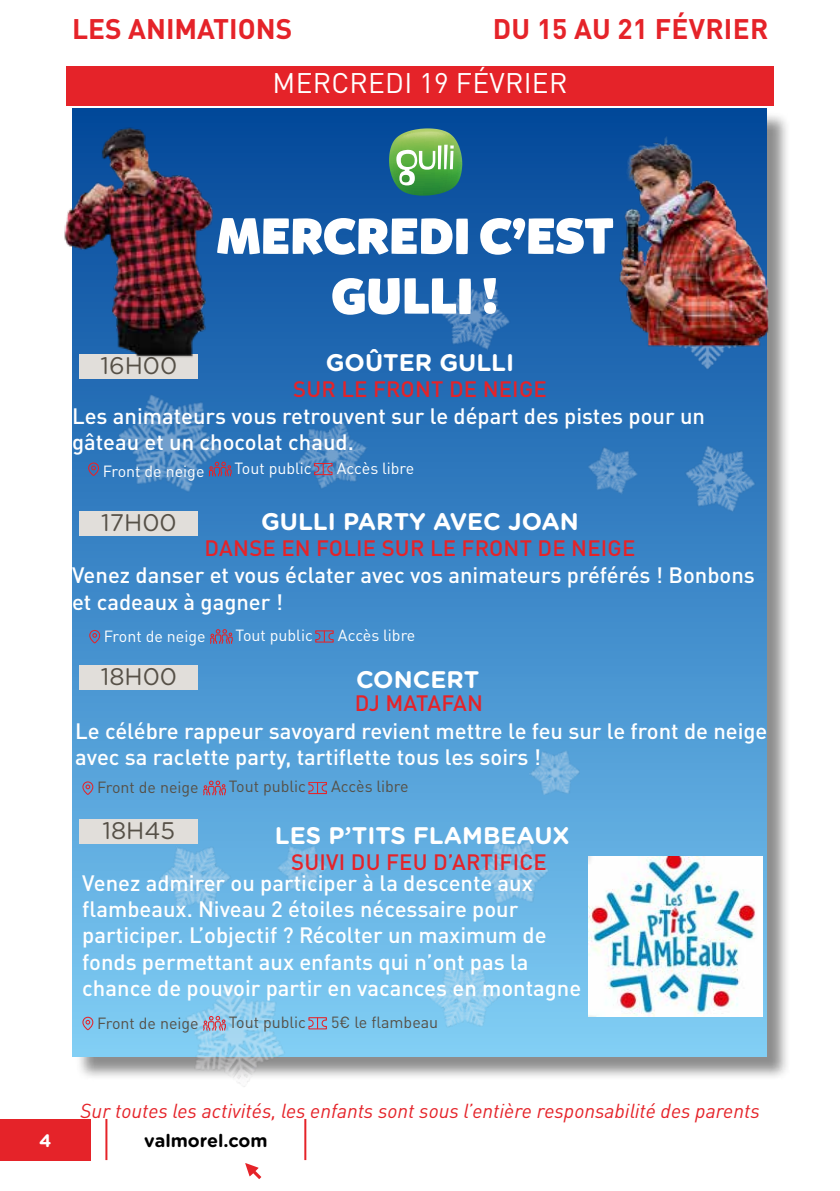
<style>
.page{position:relative;width:840px;height:1191px;background:#fff}
.page>*{position:absolute;margin:0;border:0;box-sizing:border-box;transform-origin:0 0}
.t1{font:900 50px/60px "Mikado";color:#fff;text-align:center}
.t2{font:700 28px "DIN Pro";color:#e52329}
.t3{font:28px "DIN Pro";letter-spacing:.01em;color:#fff}
.t4{font:700 24px "Gotham Rounded";color:#fff}
.t5{font:24px "Gotham Rounded";color:#565047}
.t6{font:500 22px/26.4px "DIN Pro";color:#fff}
.t7{font:500 22px "DIN Pro";letter-spacing:.01em;color:#e52329}
.t8{font:500 22px "DIN Pro";letter-spacing:-.03em;color:#e52329}
.t9{font:italic 20px "DIN Pro";color:#e52329}
.t10{font:700 18px "Gotham Rounded";color:#000}
.t11{font:700 18px "Gotham Rounded";color:#fff}
.t12{font:16px "DIN Pro";color:#565047}
.t13{font:16px "DIN Pro";color:#fff}
</style>
<div class="page">
<div style="left:0;top:1119px;width:91px;height:41px;background:#e52329"></div>
<hr style="left:105px;top:1119px;width:2px;height:41px;background:#e52329">
<hr style="left:304px;top:1119px;width:2px;height:41px;background:#e52329">
<svg style="left:245px;top:1163px;width:16px;height:16px"></svg>
<div style="left:66px;top:66px;width:707px;height:40px;background:#e52329"></div>
<div style="left:75px;top:111px;width:716px;height:970px;background:#000;opacity:.45"></div>
<div style="left:72px;top:108px;width:694px;height:948px;background:linear-gradient(to bottom,#004599,#7fcdf6)"></div>
<img style="left:653px;top:367px;width:108px;height:3px">
<img style="left:171px;top:972px;width:125px;height:115px">
<div style="left:601px;top:843px;width:137px;height:13px;background:#63afe2"></div>
<img style="left:108px;top:380px;width:123px;height:123px">
<img style="left:673px;top:431px;width:94px;height:94px">
<img style="left:143px;top:827px;width:100px;height:100px">
<img style="left:428px;top:269px;width:76px;height:94px">
<img style="left:412px;top:945px;width:100px;height:100px">
<img style="left:474px;top:834px;width:76px;height:76px">
<img style="left:288px;top:410px;width:87px;height:87px">
<img style="left:580px;top:437px;width:66px;height:66px">
<img style="left:265px;top:832px;width:71px;height:70px">
<img style="left:527px;top:746px;width:53px;height:54px">
<svg style="left:208px;top:461px;width:24px;height:15px"></svg>
<svg style="left:313px;top:463px;width:19px;height:12px"></svg>
<svg style="left:88px;top:462px;width:11px;height:14px"></svg>
<svg style="left:209px;top:629px;width:24px;height:15px"></svg>
<svg style="left:314px;top:630px;width:19px;height:12px"></svg>
<svg style="left:89px;top:629px;width:11px;height:14px"></svg>
<svg style="left:202px;top:780px;width:24px;height:15px"></svg>
<svg style="left:308px;top:782px;width:18px;height:12px"></svg>
<svg style="left:82px;top:781px;width:11px;height:14px"></svg>
<svg style="left:202px;top:1015px;width:24px;height:15px"></svg>
<svg style="left:308px;top:1017px;width:18px;height:12px"></svg>
<svg style="left:82px;top:1016px;width:11px;height:14px"></svg>
<div style="left:80px;top:355px;width:118px;height:24px;background:#e1deda"></div>
<div style="left:80px;top:511px;width:118px;height:24px;background:#e1deda"></div>
<div style="left:80px;top:666px;width:118px;height:24px;background:#e1deda"></div>
<div style="left:80px;top:820px;width:118px;height:24px;background:#e1deda"></div>
<svg style="left:389px;top:128px;width:73px;height:68px;background:#66a76f"></svg>
<img style="left:588px;top:856px;width:173px;height:160px">
<img style="left:504px;top:115px;width:287px;height:252px">
<img style="left:64px;top:108px;width:188px;height:257px">
<p class="t2" style="left:72px;top:6px;width:222px">LES ANIMATIONS</p>
<p class="t2" style="left:492px;top:6px;width:277px">DU 15 AU 21 FÉVRIER</p>
<p class="t3" style="left:272px;top:61px;width:296px">MERCREDI 19 FÉVRIER</p>
<p class="t5" style="left:100px;top:349px;width:78px">16H00</p>
<h1 class="t1" style="left:216px;top:207px;width:398px">MERCREDI C’EST<br>GULLI !</h1>
<p class="t4" style="left:325px;top:345px;width:190px">GOÛTER GULLI</p>
<p class="t7" style="left:293px;top:371px;width:255px">SUR LE FRONT DE NEIGE</p>
<p class="t6" style="left:72px;top:400px;width:634px">Les animateurs vous retrouvent sur le départ des pistes pour un gâteau et un chocolat chaud.</p>
<p class="t13" style="left:103px;top:458px;width:103px">Front de neige</p>
<p class="t13" style="left:234px;top:455px;width:79px">Tout public</p>
<p class="t13" style="left:336px;top:455px;width:79px">Accès libre</p>
<p class="t5" style="left:101px;top:506px;width:77px">17H00</p>
<p class="t4" style="left:261px;top:503px;width:319px">GULLI PARTY AVEC JOAN</p>
<p class="t7" style="left:204px;top:530px;width:432px">DANSE EN FOLIE SUR LE FRONT DE NEIGE</p>
<p class="t6" style="left:72px;top:560px;width:684px">Venez danser et vous éclater avec vos animateurs préférés ! Bonbons et cadeaux à gagner !</p>
<p class="t13" style="left:104px;top:623px;width:103px">Front de neige</p>
<p class="t13" style="left:235px;top:622px;width:79px">Tout public</p>
<p class="t13" style="left:338px;top:622px;width:79px">Accès libre</p>
<p class="t5" style="left:101px;top:660px;width:78px">18H00</p>
<p class="t4" style="left:356px;top:662px;width:125px">CONCERT</p>
<p class="t8" style="left:354px;top:685px;width:130px">DJ MATAFAN</p>
<p class="t6" style="left:75px;top:715px;width:693px">Le célébre rappeur savoyard revient mettre le feu sur le front de neige avec sa raclette party, tartiflette tous les soirs !</p>
<p class="t12" style="left:97px;top:775px;width:103px">Front de neige</p>
<p class="t12" style="left:228px;top:774px;width:79px">Tout public</p>
<p class="t12" style="left:331px;top:774px;width:79px">Accès libre</p>
<p class="t5" style="left:102px;top:814px;width:74px">18H45</p>
<p class="t4" style="left:275px;top:817px;width:296px">LES P’TITS FLAMBEAUX</p>
<p class="t7" style="left:291px;top:844px;width:257px">SUIVI DU FEU D’ARTIFICE</p>
<p class="t6" style="left:82px;top:867px;width:500px">Venez admirer ou participer à la descente aux flambeaux. Niveau 2 étoiles nécessaire pour participer. L’objectif ? Récolter un maximum de fonds permettant aux enfants qui n’ont pas la chance de pouvoir partir en vacances en montagne</p>
<p class="t12" style="left:97px;top:1010px;width:103px">Front de neige</p>
<p class="t12" style="left:228px;top:1009px;width:79px">Tout public</p>
<p class="t12" style="left:331px;top:1009px;width:109px">5€ le flambeau</p>
<p class="t9" style="left:80px;top:1095px;width:680px">Sur toutes les activités, les enfants sont sous l’entière responsabilité des parents</p>
<p class="t11" style="left:39px;top:1127px;width:14px">4</p>
<p class="t10" style="left:144px;top:1127px;width:125px">valmorel.com</p>
</div>
